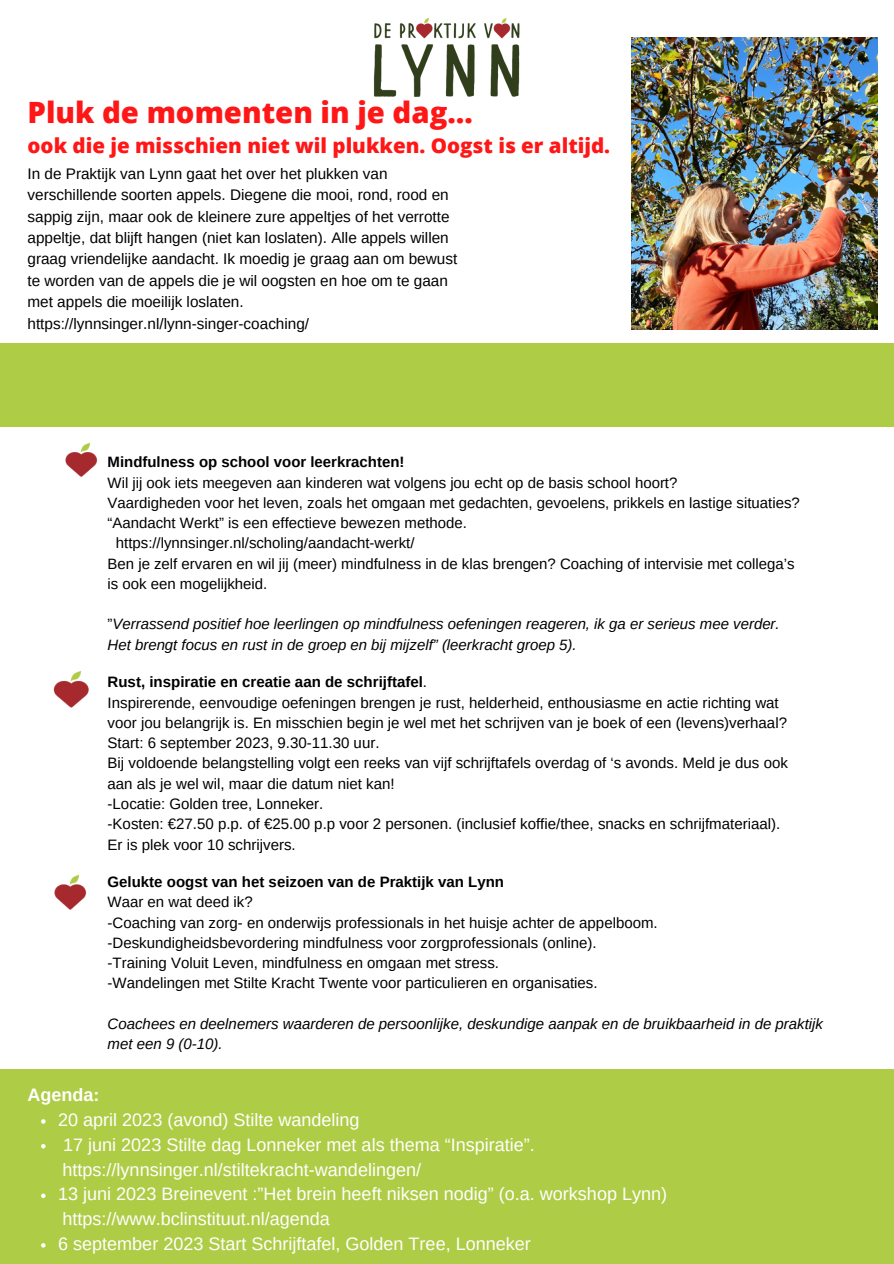
<style>
.page{position:relative;width:894px;height:1264px;background:#fff}
.page>*{position:absolute;margin:0;border:0;box-sizing:border-box;transform-origin:0 0}
.t1{font:800 29.25px "Open Sans";color:#ff1616}
.t2{font:800 20.55px "Open Sans";color:#ff1616}
.t3{font:18px/24.8px "Arimo";color:#fff}
.t4{font:700 18px "Arimo";color:#fff}
.t5{font:15.3px/21.5px "Arimo";color:#000}
.t6{font:15px/20.2px "Arimo";color:#000}
.t7{font:italic 15px/20.2px "Arimo";color:#000}
.t8{font:700 15px "Arimo";color:#000}
.s1{font-style:normal}
.s2{font-weight:700}
</style>
<div class="page">
<img style="left:373px;top:18px;width:147px;height:80px">
<img style="left:631px;top:38px;width:246px;height:292px">
<div style="left:0;top:343px;width:892px;height:83px;background:#afcc46"></div>
<div style="left:0;top:1069px;width:893px;height:194px;background:#afcc46"></div>
<img style="left:53px;top:670px;width:36px;height:38px">
<img style="left:54px;top:874px;width:33px;height:36px">
<img style="left:65px;top:442px;width:33px;height:35px">
<svg style="left:41px;top:1119px;width:5px;height:4px"></svg>
<svg style="left:41px;top:1144px;width:5px;height:4px"></svg>
<svg style="left:41px;top:1193px;width:5px;height:4px"></svg>
<svg style="left:41px;top:1243px;width:5px;height:4px"></svg>
<h1 class="t1" style="left:28px;top:91px;width:446px">Pluk de momenten in je dag…</h1>
<h2 class="t2" style="left:28px;top:131px;width:584px">ook die je misschien niet wil plukken. Oogst is er altijd.</h2>
<p class="t5" style="left:28px;top:163px;width:431px">In de Praktijk van Lynn gaat het over het plukken van verschillende soorten appels. Diegene die mooi, rond, rood en sappig zijn, maar ook de kleinere zure appeltjes of het verrotte appeltje, dat blijft hangen (niet kan loslaten). Alle appels willen graag vriendelijke aandacht. Ik moedig je graag aan om bewust te worden van de appels die je wil oogsten en hoe om te gaan met appels die moeilijk loslaten. https://lynnsinger.nl/lynn-singer-coaching/</p>
<p class="t8" style="left:107px;top:453px;width:298px">Mindfulness op school voor leerkrachten!</p>
<p class="t6" style="left:107px;top:472px;width:571px">Wil jij ook iets meegeven aan kinderen wat volgens jou echt op de basis school hoort?</p>
<p class="t6" style="left:107px;top:492px;width:693px">Vaardigheden voor het leven, zoals het omgaan met gedachten, gevoelens, prikkels en lastige situaties?</p>
<p class="t6" style="left:107px;top:513px;width:361px">“Aandacht Werkt” is een effectieve bewezen methode.</p>
<p class="t6" style="left:116px;top:533px;width:300px">https://lynnsinger.nl/scholing/aandacht-werkt/</p>
<p class="t6" style="left:107px;top:553px;width:688px">Ben je zelf ervaren en wil jij (meer) mindfulness in de klas brengen? Coaching of intervisie met collega’s</p>
<p class="t6" style="left:107px;top:573px;width:161px">is ook een mogelijkheid.</p>
<p class="t7" style="left:107px;top:614px;width:673px"><span class="s1">”</span>Verrassend positief hoe leerlingen op mindfulness oefeningen reageren, ik ga er serieus mee verder.<br>Het brengt focus en rust in de groep en bij mijzelf” (leerkracht groep 5).</p>
<p class="t6" style="left:107px;top:672px;width:681px"><span class="s2">Rust, inspiratie en creatie aan de schrijftafel</span>.<br>Inspirerende, eenvoudige oefeningen brengen je rust, helderheid, enthousiasme en actie richting wat voor jou belangrijk is. En misschien begin je wel met het schrijven van je boek of een (levens)verhaal?<br>Start: 6 september 2023, 9.30-11.30 uur.<br>Bij voldoende belangstelling volgt een reeks van vijf schrijftafels overdag of ‘s avonds. Meld je dus ook aan als je wel wil, maar die datum niet kan!<br>-Locatie: Golden tree, Lonneker.<br>-Kosten: €27.50 p.p. of €25.00 p.p voor 2 personen. (inclusief koffie/thee, snacks en schrijfmateriaal).<br>Er is plek voor 10 schrijvers.</p>
<p class="t8" style="left:107px;top:873px;width:398px">Gelukte oogst van het seizoen van de Praktijk van Lynn</p>
<p class="t6" style="left:107px;top:892px;width:551px">Waar en wat deed ik?<br>-Coaching van zorg- en onderwijs professionals in het huisje achter de appelboom. -Deskundigheidsbevordering mindfulness voor zorgprofessionals (online). -Training Voluit Leven, mindfulness en omgaan met stress.<br>-Wandelingen met Stilte Kracht Twente voor particulieren en organisaties.</p>
<p class="t7" style="left:107px;top:1013px;width:716px">Coachees en deelnemers waarderen de persoonlijke, deskundige aanpak en de bruikbaarheid in de praktijk met een 9 (0-10).</p>
<p class="t4" style="left:28px;top:1084px;width:74px">Agenda:</p>
<p class="t3" style="left:58px;top:1107px;width:478px">20 april 2023 (avond) Stilte wandeling<br>17 juni 2023 Stilte dag Lonneker met als thema “Inspiratie”.</p>
<p class="t3" style="left:58px;top:1181px;width:610px">13 juni 2023 Breinevent :”Het brein heeft niksen nodig” (o.a. workshop Lynn)</p>
<p class="t3" style="left:58px;top:1231px;width:474px">6 september 2023 Start Schrijftafel, Golden Tree, Lonneker</p>
<p class="t3" style="left:63px;top:1156px;width:360px">https://lynnsinger.nl/stiltekracht-wandelingen/</p>
<p class="t3" style="left:63px;top:1206px;width:269px">https://www.bclinstituut.nl/agenda</p>
</div>
